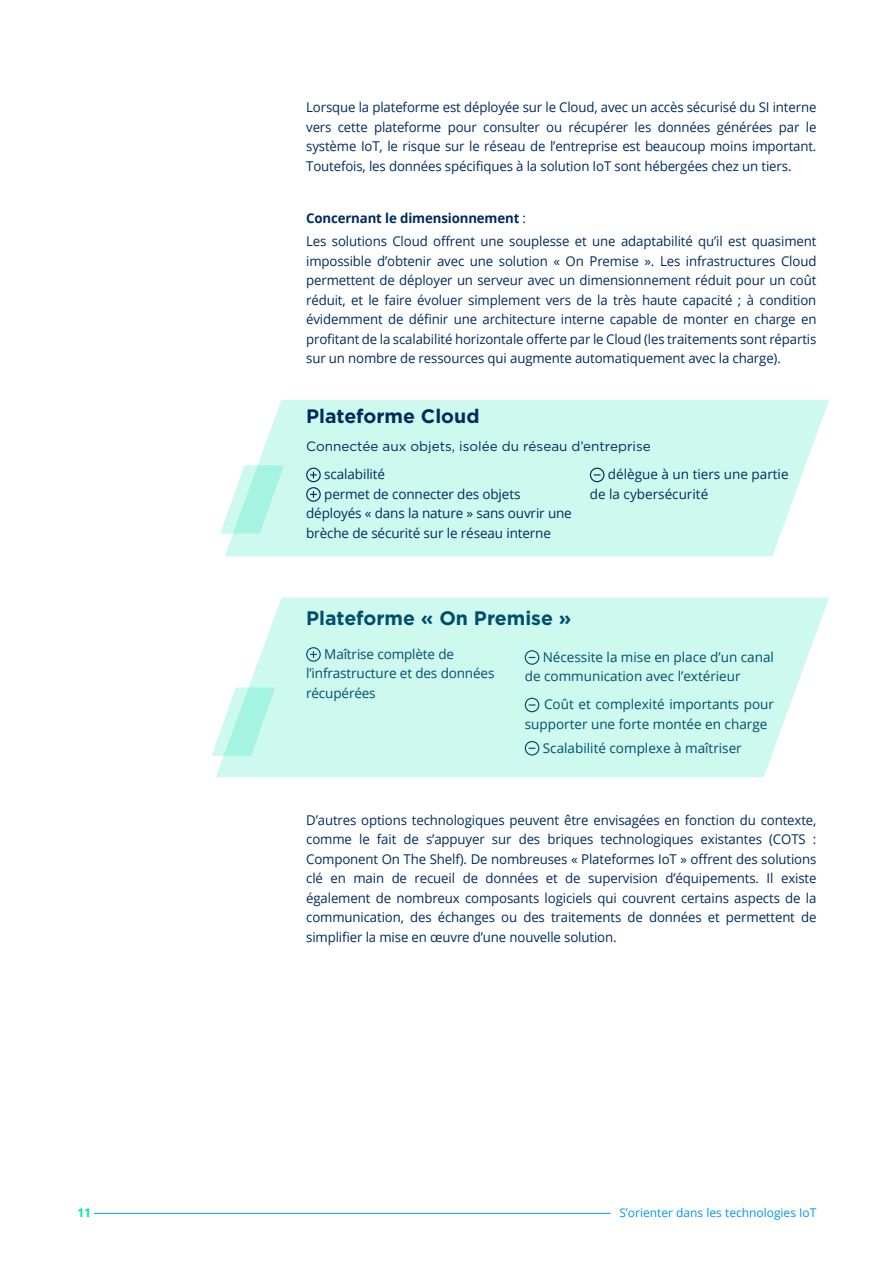
<style>
.page{position:relative;width:893px;height:1263px;background:#fff}
.page>*{position:absolute;margin:0;border:0;box-sizing:border-box;transform-origin:0 0}
.t1{font:700 19.5px "Gotham";color:#002a5d}
.t2{font:13.5px/19.5px "Open Sans";letter-spacing:-.01em;color:#002a5d}
.t3{font:13.5px "Gotham";color:#002a5d}
.t4{font:12px "Open Sans";color:#0096f7}
.t5{font:700 12px "Open Sans";color:#00e4ac}
.s1{font-weight:700}
</style>
<div class="page">
<hr style="left:94px;top:1213px;width:517px;height:1px;background:#0096f7">
<svg style="left:220px;top:524px;width:4px;height:10px"></svg>
<svg style="left:224px;top:400px;width:605px;height:156px;background:#d0f9ef"></svg>
<div style="left:306px;top:468px;width:15px;height:14px;border:1px solid #002a5d;border-radius:50%"></div>
<svg style="left:310px;top:472px;width:7px;height:6px"></svg>
<div style="left:306px;top:487px;width:15px;height:15px;border:1px solid #002a5d;border-radius:50%"></div>
<svg style="left:310px;top:491px;width:7px;height:7px"></svg>
<div style="left:590px;top:468px;width:14px;height:14px;border:1px solid #002a5d;border-radius:50%"></div>
<svg style="left:211px;top:744px;width:5px;height:12px"></svg>
<svg style="left:216px;top:598px;width:613px;height:179px;background:#d0f9ef"></svg>
<p class="t2" style="left:306px;top:97px;width:512px;text-align:justify">Lorsque la plateforme est déployée sur le Cloud, avec un accès sécurisé du SI interne vers cette plateforme pour consulter ou récupérer les données générées par le système IoT, le risque sur le réseau de l’entreprise est beaucoup moins important.<br>Toutefois, les données spécifiques à la solution IoT sont hébergées chez un tiers.</p>
<p class="t2" style="left:306px;top:206px;width:512px;line-height:23.7px"><span class="s1">Concernant le dimensionnement</span> :<br>Les solutions Cloud offrent une souplesse et une adaptabilité qu’il est quasiment</p>
<p class="t2" style="left:306px;top:251px;width:512px;text-align:justify">impossible d’obtenir avec une solution « On Premise ». Les infrastructures Cloud permettent de déployer un serveur avec un dimensionnement réduit pour un coût réduit, et le faire évoluer simplement vers de la très haute capacité ; à condition évidemment de définir une architecture interne capable de monter en charge en profitant de la scalabilité horizontale offerte par le Cloud (les traitements sont répartis sur un nombre de ressources qui augmente automatiquement avec la charge).</p>
<h1 class="t1" style="left:306px;top:405px;width:175px">Plateforme Cloud</h1>
<p class="t3" style="left:306px;top:439px;width:346px">Connectée aux objets, isolée du réseau d’entreprise</p>
<p class="t2" style="left:324px;top:464px;width:62px">scalabilité</p>
<p class="t2" style="left:324px;top:484px;width:198px">permet de connecter des objets</p>
<p class="t2" style="left:306px;top:503px;width:267px">déployés « dans la nature » sans ouvrir une</p>
<p class="t2" style="left:306px;top:523px;width:246px">brèche de sécurité sur le réseau interne</p>
<p class="t2" style="left:590px;top:464px;width:200px;text-indent:18px">délègue à un tiers une partie de la cybersécurité</p>
<h1 class="t1" style="left:306px;top:606px;width:267px">Plateforme « On Premise »</h1>
<p class="t2" style="left:306px;top:644px;width:190px;text-indent:18px">Maîtrise complète de l’infrastructure et des données récupérées</p>
<p class="t2" style="left:525px;top:647px;width:251px;text-indent:18px">Nécessite la mise en place d’un canal de communication avec l’extérieur</p>
<p class="t2" style="left:525px;top:694px;width:251px;text-indent:19px">Coût et complexité importants pour supporter une forte montée en charge</p>
<p class="t2" style="left:543px;top:737px;width:200px">Scalabilité complexe à maîtriser</p>
<p class="t2" style="left:306px;top:810px;width:512px;text-align:justify">D’autres options technologiques peuvent être envisagées en fonction du contexte, comme le fait de s’appuyer sur des briques technologiques existantes (COTS :<br>Component On The Shelf). De nombreuses « Plateformes IoT » offrent des solutions clé en main de recueil de données et de supervision d’équipements. Il existe également de nombreux composants logiciels qui couvrent certains aspects de la communication, des échanges ou des traitements de données et permettent de simplifier la mise en œuvre d’une nouvelle solution.</p>
<p class="t5" style="left:77px;top:1204px;width:15px">11</p>
<p class="t4" style="left:619px;top:1204px;width:199px">S’orienter dans les technologies IoT</p>
</div>
